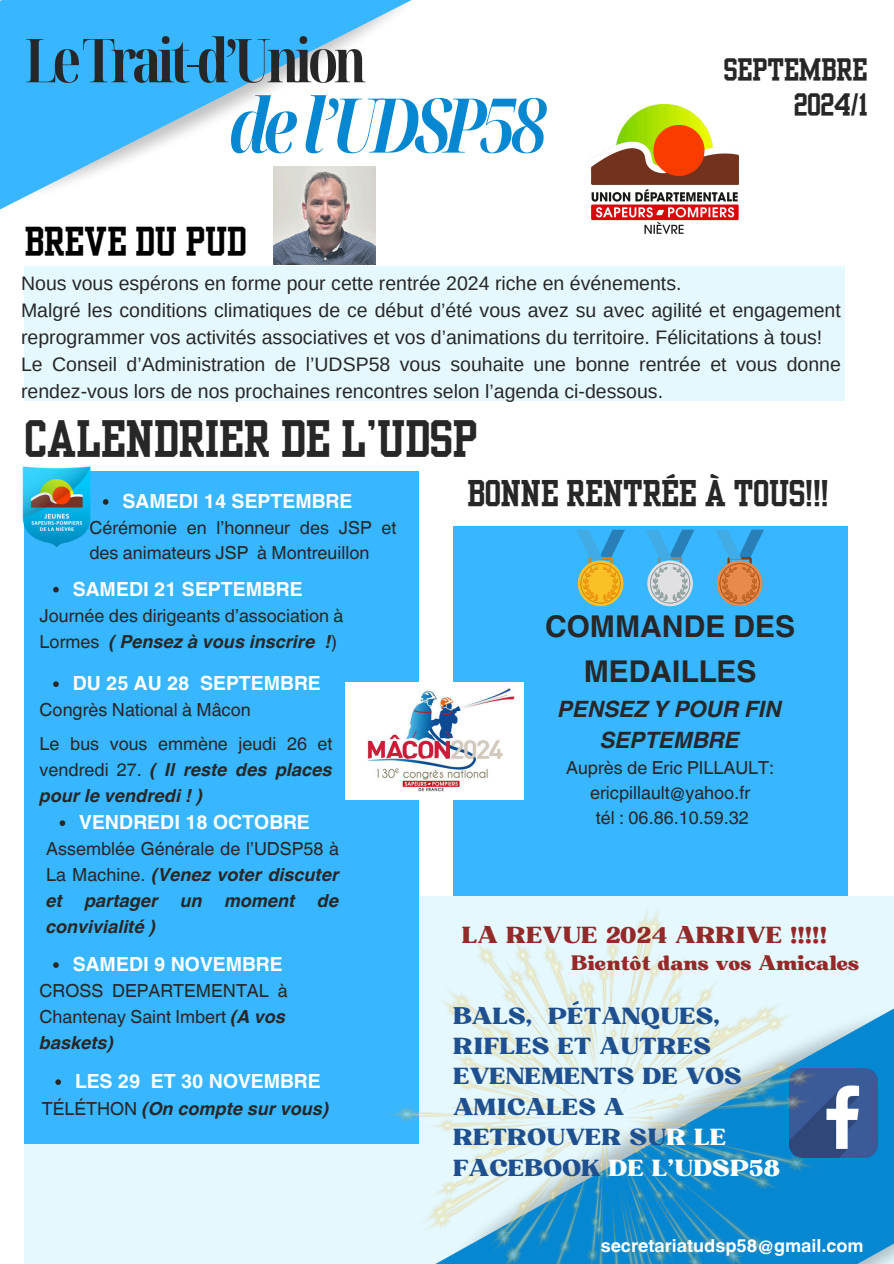
<style>
.page{position:relative;width:894px;height:1264px;background:#fff}
.page>*{position:absolute;margin:0;border:0;box-sizing:border-box;transform-origin:0 0}
.t1{font:italic 700 extra-condensed 75.45px "Noto Serif Display";letter-spacing:-.075em;color:#0687d2}
.t2{font:700 extra-condensed 60.45px "Noto Serif Display";letter-spacing:-.075em;color:#272727}
.t3{font:42px "Yearbook Solid";color:#272727}
.t4{font:33px "Yearbook Solid";color:#000}
.t5{font:30px "Yearbook Solid";color:#272727}
.t6{font:700 30px/45px "Helvetica World";color:#272727;text-align:center}
.t7{font:25.5px/34.8px "Yearbook Solid";color:#272727;text-align:right}
.t8{font:22.5px/30.3px "Bugaki";color:#1e5090}
.t9{font:italic 700 22.5px/31.5px "Helvetica World";color:#272727;text-align:center}
.t10{font:22.5px "Bugaki";color:#932929}
.t11{font:19.5px/27px "Arimo";color:#272727}
.t12{font:700 19.5px "Helvetica World";color:#fff}
.t13{font:19.5px "Bugaki";color:#932929}
.t14{font:18px/25.8px "Helvetica World";color:#272727}
.t15{font:italic 700 18px/25.8px "Helvetica World";color:#272727;text-align:justify}
.t16{font:700 18px "Helvetica World";color:#fff}
.s1{font-weight:700;font-style:italic}
.s2{font-weight:400;font-style:normal}
.s3{color:#fff}
</style>
<div class="page">
<div style="left:453px;top:526px;width:393px;height:712px;background:#38b6ff"></div>
<div style="left:25px;top:896px;width:868px;height:367px;background:#e4f8fe"></div>
<svg style="left:829px;top:1009px;width:64px;height:254px;background:#2092d4"></svg>
<div style="left:25px;top:471px;width:394px;height:672px;background:#38b6ff"></div>
<svg style="left:0;top:0;width:412px;height:213px;fill:#38b6ff"></svg>
<img style="left:345px;top:682px;width:178px;height:117px">
<div style="left:25px;top:266px;width:819px;height:135px;background:#e4f8fe"></div>
<img style="left:22px;top:466px;width:69px;height:85px">
<img style="left:591px;top:104px;width:147px;height:130px">
<img style="left:273px;top:166px;width:102px;height:98px">
<img style="left:829px;top:1068px;width:48px;height:89px">
<svg style="left:576px;top:529px;width:48px;height:77px"></svg>
<svg style="left:646px;top:529px;width:48px;height:77px"></svg>
<svg style="left:715px;top:529px;width:48px;height:77px"></svg>
<img style="left:376px;top:910px;width:453px;height:353px">
<svg style="left:103px;top:499px;width:5px;height:6px"></svg>
<svg style="left:53px;top:587px;width:6px;height:5px"></svg>
<svg style="left:53px;top:681px;width:6px;height:6px"></svg>
<svg style="left:60px;top:820px;width:5px;height:6px"></svg>
<svg style="left:53px;top:962px;width:6px;height:5px"></svg>
<svg style="left:55px;top:1079px;width:6px;height:5px"></svg>
<p class="t2" style="left:25px;top:18px;width:343px">LeTrait-d’Union</p>
<h3 class="t1" style="left:229px;top:72px;width:319px">del’UDSP58</h3>
<p class="t4" style="left:25px;top:219px;width:223px">BREVE DU PUD</p>
<p class="t7" style="left:723px;top:52px;width:145px">SEPTEMBRE<br>2024/1</p>
<p class="t11" style="left:21px;top:270px;width:661px">Nous vous espérons en forme pour cette rentrée 2024 riche en événements.</p>
<p class="t11" style="left:21px;top:297px;width:821px">Malgré les conditions climatiques de ce début d’été vous avez su avec agilité et engagement reprogrammer vos activités associatives et vos d’animations du territoire. Félicitations à tous!</p>
<p class="t11" style="left:21px;top:351px;width:821px">Le Conseil d’Administration de l’UDSP58 vous souhaite une bonne rentrée et vous donne rendez-vous lors de nos prochaines rencontres selon l’agenda ci-dessous.</p>
<p class="t3" style="left:25px;top:410px;width:454px">CALENDRIER DE L’UDSP</p>
<p class="t12" style="left:122px;top:485px;width:231px">SAMEDI 14 SEPTEMBRE</p>
<p class="t14" style="left:89px;top:515px;width:308px;line-height:24.8px">Cérémonie en l’honneur des JSP et des animateurs JSP</p>
<p class="t5" style="left:467px;top:473px;width:362px">BONNE RENTRÉE À TOUS!!!</p>
<p class="t14" style="left:257px;top:539px;width:114px">à Montreuillon</p>
<p class="t12" style="left:73px;top:573px;width:231px">SAMEDI 21 SEPTEMBRE</p>
<p class="t14" style="left:40px;top:602px;width:305px">Journée des dirigeants d’association à<br>Lormes <span class="s1">( Pensez à vous inscrire !</span>)</p>
<p class="t12" style="left:73px;top:667px;width:249px">DU 25 AU 28 SEPTEMBRE</p>
<p class="t14" style="left:40px;top:697px;width:213px">Congrès National à Mâcon</p>
<p class="t14" style="left:40px;top:731px;width:294px;text-align:justify">Le bus vous emmène jeudi 26 et vendredi 27. <span class="s1">( Il reste des places pour le vendredi ! )</span></p>
<p class="t12" style="left:79px;top:806px;width:232px">VENDREDI 18 OCTOBRE</p>
<p class="t15" style="left:46px;top:834px;width:294px"><span class="s2">Assemblée Générale de l’UDSP58 à La Machine.</span> (Venez voter discuter et partager un moment de convivialité )</p>
<p class="t12" style="left:73px;top:948px;width:211px">SAMEDI 9 NOVEMBRE</p>
<h5 class="t14" style="left:40px;top:978px;width:249px;text-align:justify">CROSS DEPARTEMENTAL à Chantenay Saint Imbert <span class="s1">(A vos baskets)</span></h5>
<p class="t12" style="left:75px;top:1065px;width:247px">LES 29 ET 30 NOVEMBRE</p>
<p class="t15" style="left:42px;top:1094px;width:289px"><span class="s2">TÉLÉTHON</span> (On compte sur vous)</p>
<p class="t6" style="left:545px;top:600px;width:251px">COMMANDE DES<br>MEDAILLES</p>
<p class="t9" style="left:558px;top:690px;width:225px">PENSEZ Y POUR FIN<br>SEPTEMBRE</p>
<p class="t14" style="left:566px;top:755px;width:209px;line-height:24.8px;text-align:center">Auprès de Eric PILLAULT: ericpillault@yahoo.fr</p>
<p class="t14" style="left:595px;top:804px;width:154px">tél : 06.86.10.59.32</p>
<p class="t10" style="left:462px;top:921px;width:366px">LA REVUE 2024 ARRIVE !!!!!</p>
<p class="t13" style="left:571px;top:951px;width:289px">Bientôt dans vos Amicales</p>
<p class="t8" style="left:453px;top:1001px;width:328px">BALS, PÉTANQUES,<br>RIFLES ET AUTRES<br>EVENEMENTS DE VOS<br>AMICALES A<br>RETROUVER SU<span class="s3">R LE<br></span>FACEBOOK <span class="s3">DE L’UDSP58</span></p>
<p class="t16" style="left:600px;top:1230px;width:264px">secretariatudsp58@gmail.com</p>
</div>
